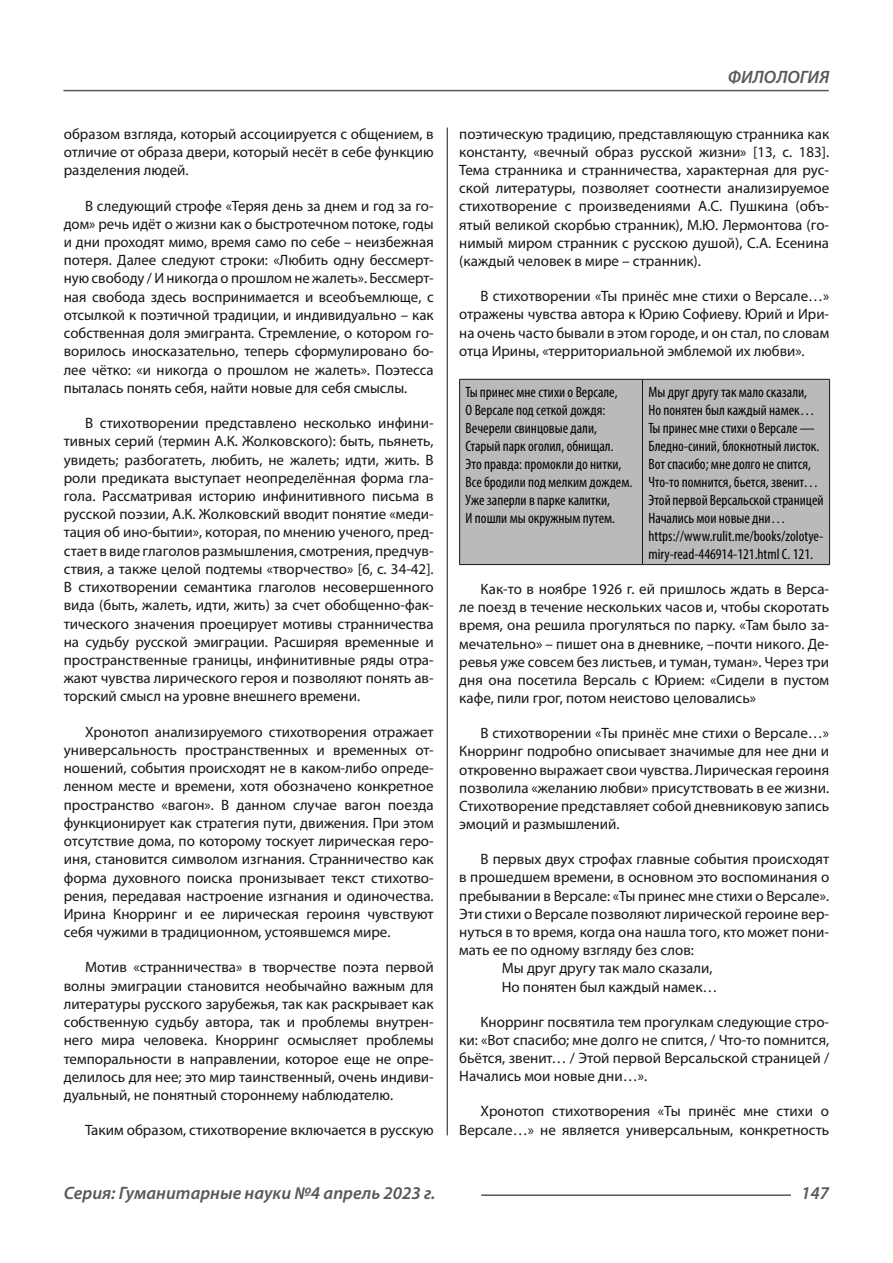
<style>
.page{position:relative;width:893px;height:1263px;background:#fff}
.page>*{position:absolute;margin:0;border:0;box-sizing:border-box;transform-origin:0 0}
.t1{font:italic 600 18px "Myriad Pro";color:#585858}
.Статья_текст{font:15px/18.1px "Myriad Pro";color:#161616;text-align:justify}
.Таблица_Строка{font:condensed 15px/18px "Myriad Pro";color:#000}
</style>
<div class="page">
<hr style="left:447px;top:128px;width:1px;height:1007px;background:#161616">
<hr style="left:63px;top:90px;width:766px;height:1px;background:#585858">
<hr style="left:481px;top:1194px;width:310px;height:2px;background:#585858">
<div style="left:460px;top:380px;width:369px;height:184px;background:#bababa"></div>
<hr style="left:459px;top:379px;width:183px;height:1px;background:#161616">
<hr style="left:459px;top:380px;width:1px;height:184px;background:#161616">
<hr style="left:642px;top:379px;width:188px;height:1px;background:#161616">
<hr style="left:642px;top:380px;width:1px;height:184px;background:#161616">
<hr style="left:829px;top:380px;width:1px;height:184px;background:#161616">
<hr style="left:459px;top:564px;width:183px;height:1px;background:#161616">
<hr style="left:642px;top:564px;width:188px;height:1px;background:#161616">
<p class="Статья_текст" style="left:64px;top:124px;width:371px">образом взгляда, который ассоциируется с общением, в отличие от образа двери, который несёт в себе функцию разделения людей.</p>
<p class="Статья_текст" style="left:64px;top:196px;width:371px;text-indent:21px">В следующий строфе «Теряя день за днем и год за го&shy;дом» речь идёт о жизни как о быстротечном потоке, годы и дни проходят мимо, время само по себе – неизбежная потеря. Далее следуют строки: «Любить одну бессмерт&shy;ную свободу / И никогда о прошлом не жалеть». Бессмерт&shy;ная свобода здесь воспринимается и всеобъемлюще, с отсылкой к поэтичной традиции, и индивидуально – как собственная доля эмигранта. Стремление, о котором го&shy;ворилось иносказательно, теперь сформулировано бо&shy;лее чётко: «и никогда о прошлом не жалеть». Поэтесса пыталась понять себя, найти новые для себя смыслы.</p>
<p class="Статья_текст" style="left:64px;top:414px;width:371px;text-indent:21px">В стихотворении представлено несколько инфини&shy;тивных серий (термин А.К. Жолковского): быть, пьянеть, увидеть; разбогатеть, любить, не жалеть; идти, жить. В роли предиката выступает неопределённая форма гла&shy;гола. Рассматривая историю инфинитивного письма в русской поэзии, А.К. Жолковский вводит понятие «меди&shy;тация об ино-бытии», которая, по мнению ученого, пред&shy;стает в виде глаголов размышления, смотрения, предчув&shy;ствия, а также целой подтемы «творчество» [6, c. 34-42].<br>В стихотворении семантика глаголов несовершенного вида (быть, жалеть, идти, жить) за счет обобщенно-фак&shy;тического значения проецирует мотивы странничества на судьбу русской эмиграции. Расширяя временные и пространственные границы, инфинитивные ряды отра&shy;жают чувства лирического героя и позволяют понять ав&shy;торский смысл на уровне внешнего времени.</p>
<p class="Статья_текст" style="left:64px;top:722px;width:371px;text-indent:21px">Хронотоп анализируемого стихотворения отражает универсальность пространственных и временных от&shy;ношений, события происходят не в каком-либо опреде&shy;ленном месте и времени, хотя обозначено конкретное пространство «вагон». В данном случае вагон поезда функционирует как стратегия пути, движения. При этом отсутствие дома, по которому тоскует лирическая геро&shy;иня, становится символом изгнания. Странничество как форма духовного поиска пронизывает текст стихотво&shy;рения, передавая настроение изгнания и одиночества.<br>Ирина Кнорринг и ее лирическая героиня чувствуют себя чужими в традиционном, устоявшемся мире.</p>
<p class="Статья_текст" style="left:64px;top:958px;width:371px;text-indent:21px">Мотив «странничества» в творчестве поэта первой волны эмиграции становится необычайно важным для литературы русского зарубежья, так как раскрывает как собственную судьбу автора, так и проблемы внутрен&shy;него мира человека. Кнорринг осмысляет проблемы темпоральности в направлении, которое еще не опре&shy;делилось для нее; это мир таинственный, очень индиви&shy;дуальный, не понятный стороннему наблюдателю.</p>
<p class="Статья_текст" style="left:85px;top:1121px;width:350px">Таким образом, стихотворение включается в русскую</p>
<p class="t1" style="left:728px;top:66px;width:103px">ФИЛОЛОГИЯ</p>
<p class="Статья_текст" style="left:459px;top:124px;width:371px">поэтическую традицию, представляющую странника как константу, «вечный образ русской жизни» [13, с. 183].<br>Тема странника и странничества, характерная для рус&shy;ской литературы, позволяет соотнести анализируемое стихотворение с произведениями А.С. Пушкина (объ&shy;ятый великой скорбью странник), М.Ю. Лермонтова (го&shy;нимый миром странник с русскою душой), С.А. Есенина (каждый человек в мире – странник).</p>
<p class="Статья_текст" style="left:459px;top:287px;width:371px;text-indent:21px">В стихотворении «Ты принёс мне стихи о Версале…» отражены чувства автора к Юрию Софиеву. Юрий и Ири&shy;на очень часто бывали в этом городе, и он стал, по словам отца Ирины, «территориальной эмблемой их любви».</p>
<p class="Таблица_Строка" style="left:466px;top:382px;width:153px">Ты принес мне стихи о Версале,</p>
<p class="Таблица_Строка" style="left:466px;top:400px;width:141px">О Версале под сеткой дождя:</p>
<p class="Таблица_Строка" style="left:466px;top:418px;width:133px">Вечерели свинцовые дали,</p>
<p class="Таблица_Строка" style="left:466px;top:436px;width:149px">Старый парк оголил, обнищал.</p>
<p class="Таблица_Строка" style="left:466px;top:454px;width:157px">Это правда: промокли до нитки,</p>
<p class="Таблица_Строка" style="left:466px;top:472px;width:168px">Все бродили под мелким дождем.</p>
<p class="Таблица_Строка" style="left:466px;top:490px;width:146px">Уже заперли в парке калитки,</p>
<p class="Таблица_Строка" style="left:466px;top:508px;width:151px">И пошли мы окружным путем.</p>
<p class="Таблица_Строка" style="left:648px;top:382px;width:160px">Мы друг другу так мало сказали,</p>
<p class="Таблица_Строка" style="left:648px;top:400px;width:168px">Но понятен был каждый намек…</p>
<p class="Таблица_Строка" style="left:648px;top:418px;width:168px">Ты принес мне стихи о Версале —</p>
<p class="Таблица_Строка" style="left:648px;top:436px;width:172px">Бледно-синий, блокнотный листок.</p>
<p class="Таблица_Строка" style="left:648px;top:454px;width:164px">Вот спасибо; мне долго не спится,</p>
<p class="Таблица_Строка" style="left:648px;top:472px;width:171px">Что-то помнится, бьется, звенит…</p>
<p class="Таблица_Строка" style="left:648px;top:490px;width:177px">Этой первой Версальской страницей</p>
<p class="Таблица_Строка" style="left:648px;top:508px;width:139px">Начались мои новые дни…</p>
<p class="Таблица_Строка" style="left:648px;top:526px;width:177px">https://www.rulit.me/books/zolotye&shy;miry-read-446914-121.html С. 121.</p>
<p class="Статья_текст" style="left:459px;top:580px;width:371px;text-indent:21px">Как-то в ноябре 1926 г. ей пришлось ждать в Верса&shy;ле поезд в течение нескольких часов и, чтобы скоротать время, она решила прогуляться по парку. «Там было за&shy;мечательно» – пишет она в дневнике, –почти никого. Де&shy;ревья уже совсем без листьев, и туман, туман». Через три дня она посетила Версаль с Юрием: «Сидели в пустом кафе, пили грог, потом неистово целовались»</p>
<p class="Статья_текст" style="left:459px;top:724px;width:371px;text-indent:21px">В стихотворении «Ты принёс мне стихи о Версале…» Кнорринг подробно описывает значимые для нее дни и откровенно выражает свои чувства. Лирическая героиня позволила «желанию любви» присутствовать в ее жизни.<br>Стихотворение представляет собой дневниковую запись эмоций и размышлений.</p>
<p class="Статья_текст" style="left:459px;top:850px;width:371px;text-indent:21px">В первых двух строфах главные события происходят в прошедшем времени, в основном это воспоминания о пребывании в Версале: «Ты принес мне стихи о Версале».<br>Эти стихи о Версале позволяют лирической героине вер&shy;нуться в то время, когда она нашла того, кто может пони&shy;мать ее по одному взгляду без слов:</p>
<p class="Статья_текст" style="left:502px;top:959px;width:212px">Мы друг другу так мало сказали,</p>
<p class="Статья_текст" style="left:502px;top:977px;width:217px">Но понятен был каждый намек…</p>
<p class="Статья_текст" style="left:459px;top:1012px;width:371px;text-indent:21px">Кнорринг посвятила тем прогулкам следующие стро&shy;ки: «Вот спасибо; мне долго не спится, / Что-то помнится, бьётся, звенит… / Этой первой Версальской страницей / Начались мои новые дни…».</p>
<p class="Статья_текст" style="left:459px;top:1102px;width:371px;text-align:right">Хронотоп стихотворения «Ты принёс мне стихи о<br>Версале…» не является универсальным, конкретность</p>
<p class="t1" style="left:64px;top:1182px;width:373px">Серия: Гуманитарные науки №4 апрель 2023 г.</p>
<p class="t1" style="left:801px;top:1182px;width:30px">147</p>
</div>
